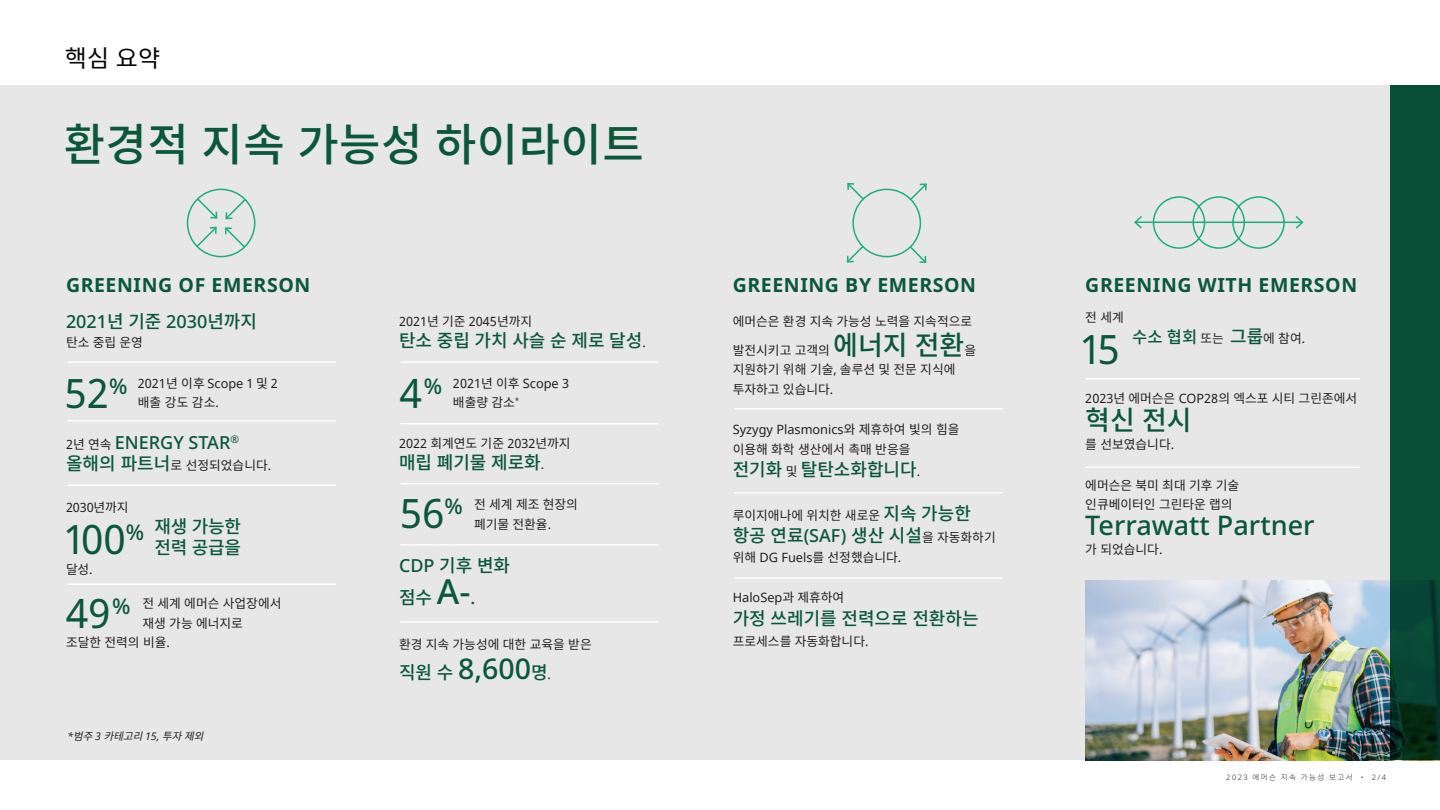
<style>
.page{position:relative;width:1440px;height:810px;background:#fff}
.page>*{position:absolute;margin:0;border:0;box-sizing:border-box;transform-origin:0 0}
.t1{font:500 45px "Noto Sans CJ Kkr";letter-spacing:.01em;color:#0b573c}
.t2{font:40.5px/74.1px "Noto Sans";color:#0b573c}
.t3{font:500 28.5px "Noto Sans";color:#0b573c}
.t4{font:500 27px "Noto Sans";color:#0b573c}
.t5{font:500 27px "Noto Sans CJ Kkr";color:#0b573c}
.t6{font:24px "Noto Sans CJ Kkr";color:#040503}
.t7{font:700 19.5px "Noto Sans";letter-spacing:.03em;color:#0b573c}
.t8{font:500 18px/21px "Noto Sans CJ Kkr";color:#0b573c}
.t9{font:500 18px "Noto Sans";color:#0b573c}
.t10{font:12.75px/19.5px "Noto Sans CJ Kkr";color:#231f20}
.t11{font:12.75px "Noto Sans";color:#231f20}
.t12{font:italic 10.5px "Noto Sans CJ Kkr";color:#231f20}
.t13{font:300 7.5px "Noto Sans CJ Kkr";letter-spacing:.19em;color:#231f20}
.s1{font-family:"Noto Sans CJ Kkr"}
.s2{font-family:"Noto Sans"}
.s3{font-weight:400;font-size:12.75px;color:#231f20}
.s4{font-family:"Noto Sans CJ Kkr";font-weight:400;font-size:12.75px;color:#231f20}
.s5{font-weight:500;font-size:18px;color:#0b573c}
.s6{font-family:"Noto Sans";font-weight:400;font-size:12.75px;color:#231f20}
.s7{font-family:"Noto Sans";font-size:34.5px}
.s8{font-family:"Noto Sans CJ Kkr";font-size:18px}
.s9{font-weight:500;font-size:27px;color:#0b573c}
.s10{font-weight:500;font-size:16.5px;color:#0b573c}
</style>
<div class="page">
<div style="left:0;top:86px;width:1440px;height:674px;background:#e6e7e6"></div>
<div style="left:187px;top:189px;width:68px;height:68px;border:2px solid #1ead7d;border-radius:50%"></div>
<svg style="left:195px;top:197px;width:52px;height:52px"></svg>
<div style="left:852px;top:189px;width:69px;height:68px;border:2px solid #1ead7d;border-radius:50%"></div>
<svg style="left:846px;top:245px;width:19px;height:18px"></svg>
<svg style="left:908px;top:245px;width:19px;height:18px"></svg>
<svg style="left:909px;top:183px;width:18px;height:18px"></svg>
<svg style="left:847px;top:183px;width:18px;height:18px"></svg>
<div style="left:1153px;top:196px;width:52px;height:53px;border:2px solid #1ead7d;border-radius:50%"></div>
<div style="left:1193px;top:196px;width:52px;height:53px;border:2px solid #1ead7d;border-radius:50%"></div>
<div style="left:1232px;top:196px;width:53px;height:53px;border:2px solid #1ead7d;border-radius:50%"></div>
<hr style="left:1135px;top:222px;width:167px;height:1px;background:#1ead7d">
<svg style="left:1294px;top:216px;width:10px;height:13px"></svg>
<svg style="left:1134px;top:216px;width:10px;height:13px"></svg>
<hr style="left:68px;top:362px;width:268px;height:1px;background:#fff">
<hr style="left:734px;top:408px;width:269px;height:2px;background:#fff">
<hr style="left:1085px;top:378px;width:275px;height:2px;background:#fff">
<hr style="left:1085px;top:466px;width:275px;height:2px;background:#fff">
<hr style="left:734px;top:492px;width:269px;height:2px;background:#fff">
<hr style="left:734px;top:578px;width:269px;height:1px;background:#fff">
<hr style="left:400px;top:361px;width:258px;height:2px;background:#fff">
<hr style="left:400px;top:423px;width:258px;height:1px;background:#fff">
<hr style="left:400px;top:483px;width:258px;height:1px;background:#fff">
<hr style="left:400px;top:544px;width:258px;height:2px;background:#fff">
<hr style="left:400px;top:621px;width:258px;height:1px;background:#fff">
<hr style="left:68px;top:420px;width:268px;height:2px;background:#fff">
<hr style="left:68px;top:484px;width:268px;height:2px;background:#fff">
<hr style="left:68px;top:584px;width:268px;height:1px;background:#fff">
<img style="left:1086px;top:580px;width:304px;height:180px">
<svg style="left:1390px;top:86px;width:50px;height:674px;background:#084932"></svg>
<h3 class="t6" style="left:65px;top:45px;width:97px">핵심 요약</h3>
<h1 class="t1" style="left:64px;top:119px;width:582px">환경적 지속 가능성 하이라이트</h1>
<h3 class="t7" style="left:66px;top:274px;width:246px">GREENING OF EMERSON</h3>
<h3 class="t9" style="left:66px;top:311px;width:193px">2021<span class="s1">년 기준</span> 2030<span class="s1">년까지</span></h3>
<p class="t10" style="left:66px;top:333px;width:79px">탄소 중립 운영</p>
<p class="t11" style="left:138px;top:375px;width:141px">2021<span class="s1">년 이후</span> Scope 1 <span class="s1">및</span> 2</p>
<p class="t10" style="left:138px;top:393px;width:82px">배출 강도 감소<span class="s2">.</span></p>
<h3 class="t9" style="left:66px;top:433px;width:175px"><span class="s3">2</span><span class="s4">년 연속</span> ENERGY STAR<sup>®</sup></h3>
<p class="t10" style="left:66px;top:456px;width:207px"><span class="s5">올해의 파트너</span>로 선정되었습니다<span class="s2">.</span></p>
<p class="t11" style="left:66px;top:499px;width:64px">2030<span class="s1">년까지</span></p>
<h3 class="t8" style="left:155px;top:517px;width:88px">재생 가능한 전력 공급을</h3>
<p class="t10" style="left:66px;top:560px;width:28px">달성<span class="s2">.</span></p>
<p class="t10" style="left:142px;top:594px;width:140px">전 세계 에머슨 사업장에서</p>
<p class="t10" style="left:142px;top:614px;width:102px">재생 가능 에너지로</p>
<p class="t10" style="left:66px;top:633px;width:105px">조달한 전력의 비율<span class="s2">.</span></p>
<h2 class="t2" style="left:65px;top:358px;width:65px">52<sup>%</sup></h2>
<h2 class="t2" style="left:63px;top:503px;width:83px">100<sup>%<br></sup>49<sup>%</sup></h2>
<p class="t12" style="left:68px;top:730px;width:144px"><span class="s2">*</span> 범주<span class="s2">3</span> 카테고리<span class="s2">1 5,</span> 투자 제외</p>
<p class="t11" style="left:399px;top:313px;width:135px">2021<span class="s1">년 기준</span> 2045<span class="s1">년까지</span></p>
<h3 class="t8" style="left:399px;top:331px;width:248px">탄소 중립 가치 사슬 순 제로 달성<span class="s6">.</span></h3>
<p class="t11" style="left:453px;top:375px;width:118px">2021<span class="s1">년 이후</span> Scope 3</p>
<p class="t10" style="left:453px;top:393px;width:68px">배출량 감소<sup>*</sup></p>
<p class="t10" style="left:399px;top:434px;width:173px"><span class="s2">2022</span> 회계연도 기준 <span class="s2">2032</span>년까지</p>
<h3 class="t8" style="left:399px;top:452px;width:147px">매립 폐기물 제로화<span class="s6">.</span></h3>
<p class="t10" style="left:474px;top:495px;width:106px">전 세계 제조 현장의 폐기물 전환율<span class="s2">.</span></p>
<h3 class="t8" style="left:399px;top:550px;width:113px;line-height:31.5px"><span class="s2">CDP</span> 기후 변화 점수 <span class="s7">A-</span><span class="s2">.</span></h3>
<p class="t10" style="left:399px;top:635px;width:194px">환경 지속 가능성에 대한 교육을 받은</p>
<h3 class="t3" style="left:399px;top:652px;width:154px"><span class="s8">직원 수</span> 8,600<span class="s8">명</span><span class="s3">.</span></h3>
<h2 class="t2" style="left:400px;top:357px;width:44px">4<sup>%</sup></h2>
<h2 class="t2" style="left:400px;top:478px;width:65px">56<sup>%</sup></h2>
<h3 class="t7" style="left:733px;top:274px;width:245px">GREENING BY EMERSON</h3>
<p class="t10" style="left:733px;top:312px;width:241px">에머슨은 환경 지속 가능성 노력을 지속적으로</p>
<p class="t10" style="left:733px;top:341px;width:245px">발전시키고 고객의 <span class="s9">에너지 전환</span>을 지원하기 위해 기술<span class="s2">,</span> 솔루션 및 전문 지식에 투자하고 있습니다<span class="s2">.</span></p>
<p class="t11" style="left:733px;top:421px;width:228px">Syzygy Plasmonics<span class="s1">와 제휴하여 빛의 힘을</span></p>
<p class="t10" style="left:733px;top:440px;width:179px">이용해 화학 생산에서 촉매 반응을</p>
<h3 class="t8" style="left:733px;top:460px;width:189px">전기화 <span class="s3">및</span> 탈탄소화합니다<span class="s6">.</span></h3>
<p class="t10" style="left:733px;top:506px;width:240px">루이지애나에 위치한 새로운 <span class="s5">지속 가능한</span></p>
<h3 class="t8" style="left:733px;top:526px;width:264px">항공 연료<span class="s2">(SAF)</span> 생산 시설<span class="s3">을 자동화하기</span></h3>
<p class="t10" style="left:733px;top:548px;width:170px">위해 <span class="s2">DG Fuels</span>를 선정했습니다<span class="s2">.</span></p>
<p class="t11" style="left:733px;top:589px;width:113px">HaloSep<span class="s1">과 제휴하여</span></p>
<h3 class="t8" style="left:733px;top:608px;width:247px">가정 쓰레기를 전력으로 전환하는</h3>
<p class="t10" style="left:733px;top:632px;width:137px">프로세스를 자동화합니다<span class="s2">.</span></p>
<h3 class="t7" style="left:1085px;top:274px;width:273px">GREENING WITH EMERSON</h3>
<p class="t10" style="left:1085px;top:308px;width:40px">전 세계</p>
<p class="t10" style="left:1132px;top:329px;width:174px"><span class="s10">수소 협회</span> 또는 <span class="s5">그룹</span>에 참여<span class="s2">.</span></p>
<h2 class="t2" style="left:1079px;top:313px;width:42px">15</h2>
<p class="t10" style="left:1085px;top:389px;width:273px"><span class="s2">2023</span>년 에머슨은 <span class="s2">COP28</span>의 엑스포 시티 그린존에서</p>
<h3 class="t5" style="left:1085px;top:405px;width:108px">혁신 전시</h3>
<p class="t10" style="left:1085px;top:435px;width:90px">를 선보였습니다<span class="s2">.</span></p>
<p class="t10" style="left:1085px;top:476px;width:156px">에머슨은 북미 최대 기후 기술 인큐베이터인 그린타운 랩의</p>
<h3 class="t4" style="left:1085px;top:510px;width:231px">Terrawatt Partner</h3>
<p class="t10" style="left:1085px;top:540px;width:79px">가 되었습니다<span class="s2">.</span></p>
<p class="t13" style="left:1226px;top:773px;width:161px"><span class="s2">2023</span> 에머슨 지속 가능성 보고서 <span class="s2">• 2/4</span></p>
</div>
